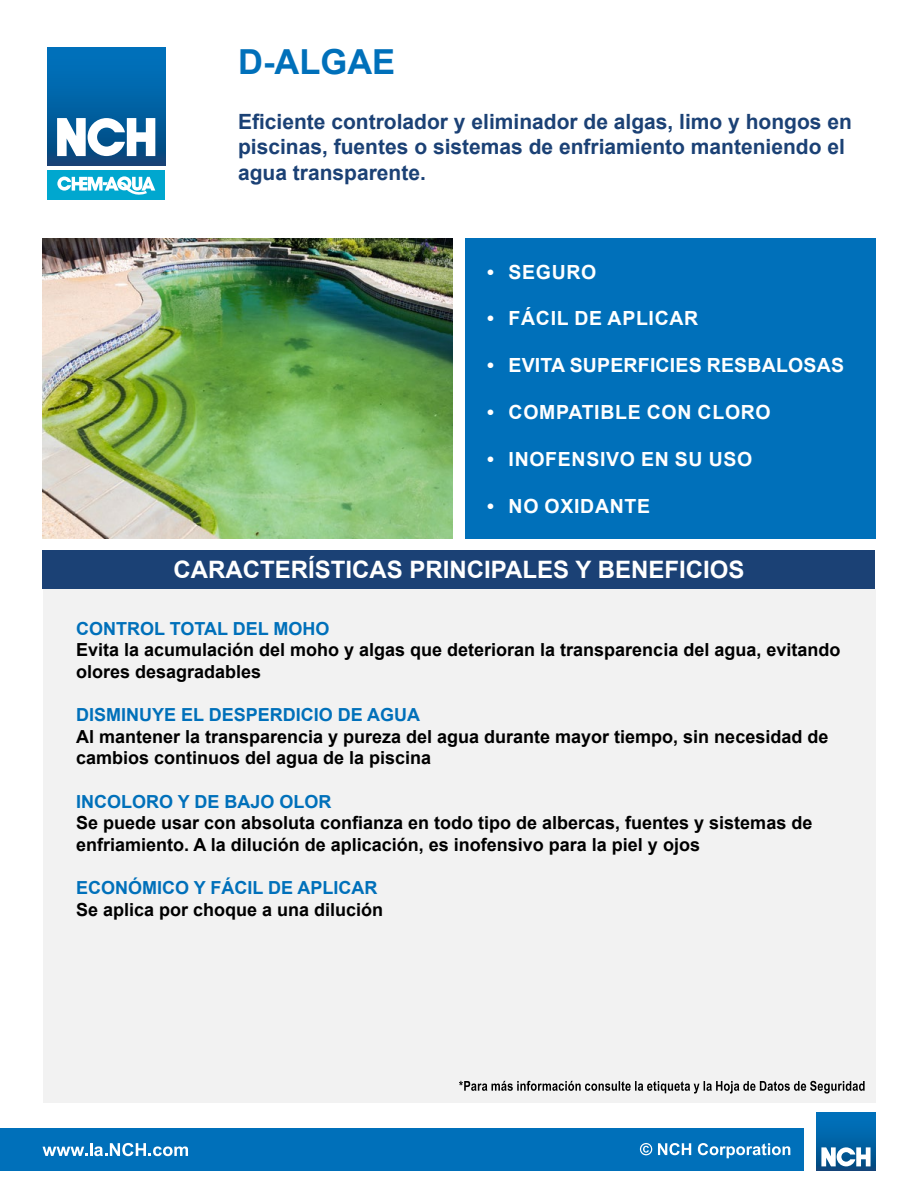
<style>
.page{position:relative;width:918px;height:1188px;background:#fff}
.page>*{position:absolute;margin:0;border:0;box-sizing:border-box;transform-origin:0 0}
.t1{font:700 34.5px "Arial";color:#0070ba}
.t2{font:700 24px "Arial";color:#fff}
.t3{font:700 21px/25.2px "Arial";color:#1b4175}
.t4{font:700 19.5px "Arial";letter-spacing:.035em;color:#fff}
.t5{font:700 19.5px "Arial";letter-spacing:.01em;color:#fff}
.t6{font:700 18px/21.6px "Arial";color:#000}
.t7{font:700 18px "Arial";color:#0070ba}
</style>
<div class="page">
<div style="left:43px;top:550px;width:832px;height:39px;background:#1b4175"></div>
<div style="left:0;top:1128px;width:803px;height:43px;background:#0070ba"></div>
<div style="left:43px;top:589px;width:832px;height:514px;background:#f2f2f2"></div>
<div style="left:465px;top:238px;width:410px;height:301px;background:#0070ba"></div>
<svg style="left:43px;top:1143px;width:145px;height:13px"></svg>
<svg style="left:816px;top:1112px;width:60px;height:59px"></svg>
<div style="left:817px;top:1112px;width:58px;height:59px;background:linear-gradient(to bottom,#0075c2,#084d82)"></div>
<svg style="left:821px;top:1147px;width:50px;height:19px"></svg>
<img style="left:43px;top:238px;width:410px;height:301px">
<div style="left:47px;top:170px;width:118px;height:30px;background:#00a7cf"></div>
<div style="left:47px;top:47px;width:118px;height:118px;background:linear-gradient(to bottom,#0076c3,#0e4d80)"></div>
<svg style="left:57px;top:118px;width:98px;height:38px"></svg>
<svg style="left:57px;top:176px;width:98px;height:19px"></svg>
<svg style="left:459px;top:1081px;width:406px;height:13px"></svg>
<svg style="left:640px;top:1143px;width:12px;height:12px"></svg>
<svg style="left:658px;top:1143px;width:33px;height:12px"></svg>
<svg style="left:698px;top:1143px;width:92px;height:15px"></svg>
<h1 class="t1" style="left:238px;top:37px;width:159px">D-ALGAE</h1>
<p class="t3" style="left:238px;top:109px;width:615px">Eficiente controlador y eliminador de algas, limo y hongos en piscinas, fuentes o sistemas de enfriamiento manteniendo el agua transparente.</p>
<p class="t4" style="left:487px;top:258px;width:111px">• SEGURO</p>
<p class="t4" style="left:487px;top:305px;width:213px">• FÁCIL DE APLICAR</p>
<p class="t5" style="left:487px;top:352px;width:358px">• EVITA SUPERFICIES RESBALOSAS</p>
<p class="t4" style="left:487px;top:398px;width:285px">• COMPATIBLE CON CLORO</p>
<p class="t4" style="left:487px;top:445px;width:267px">• INOFENSIVO EN SU USO</p>
<p class="t4" style="left:487px;top:492px;width:164px">• NO OXIDANTE</p>
<h2 class="t2" style="left:174px;top:553px;width:572px">CARACTERÍSTICAS PRINCIPALES Y BENEFICIOS</h2>
<p class="t7" style="left:76px;top:616px;width:255px">CONTROL TOTAL DEL MOHO</p>
<p class="t6" style="left:76px;top:639px;width:766px">Evita la acumulación del moho y algas que deterioran la transparencia del agua, evitando olores desagradables</p>
<p class="t7" style="left:76px;top:702px;width:346px">DISMINUYE EL DESPERDICIO DE AGUA</p>
<p class="t6" style="left:76px;top:726px;width:754px">Al mantener la transparencia y pureza del agua durante mayor tiempo, sin necesidad de cambios continuos del agua de la piscina</p>
<p class="t7" style="left:76px;top:789px;width:257px">INCOLORO Y DE BAJO OLOR</p>
<p class="t6" style="left:76px;top:812px;width:738px">Se puede usar con absoluta confianza en todo tipo de albercas, fuentes y sistemas de enfriamiento. A la dilución de aplicación, es inofensivo para la piel y ojos</p>
<p class="t7" style="left:76px;top:875px;width:303px">ECONÓMICO Y FÁCIL DE APLICAR</p>
<p class="t6" style="left:76px;top:899px;width:309px">Se aplica por choque a una dilución</p>
</div>
